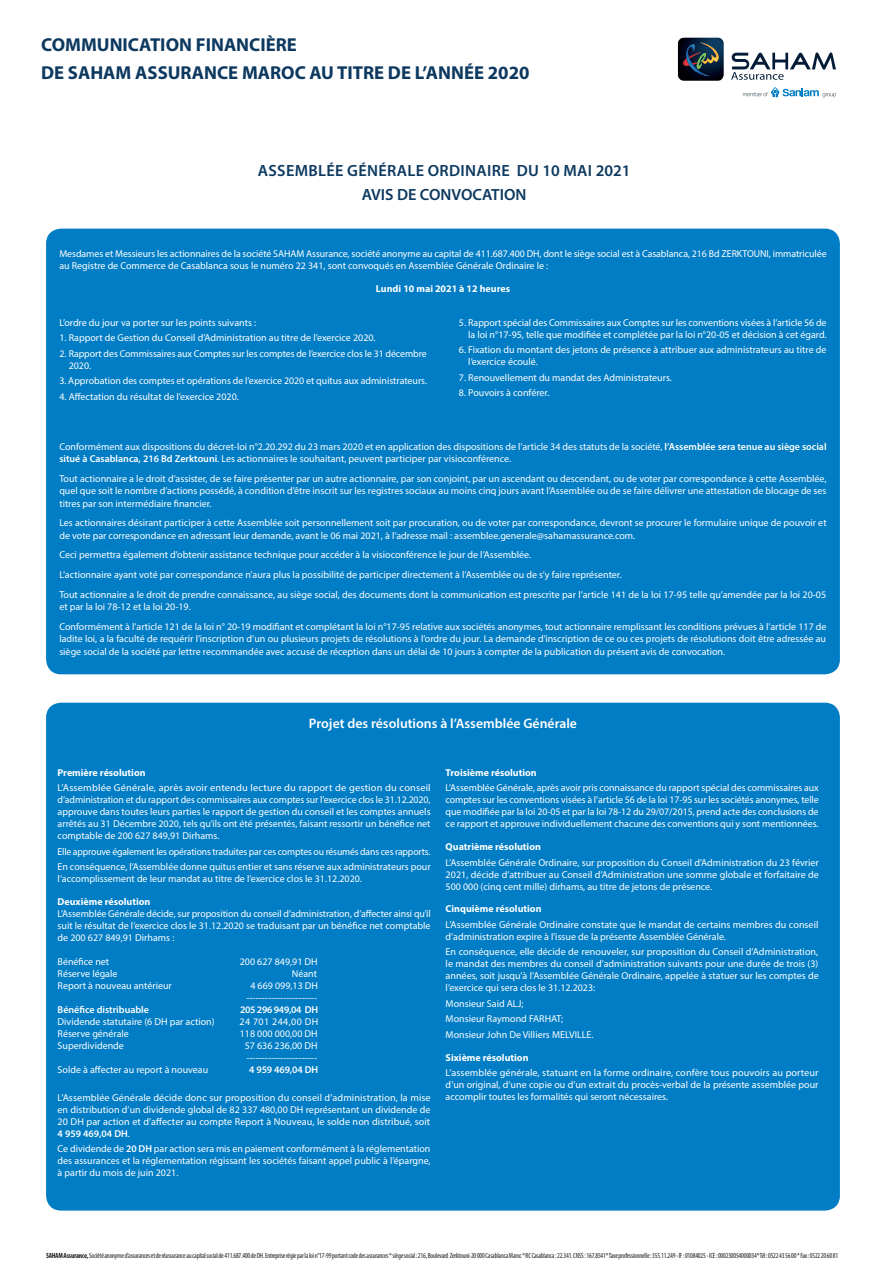
<style>
.page{position:relative;width:886px;height:1276px;background:#fff}
.page>*{position:absolute;margin:0;border:0;box-sizing:border-box;transform-origin:0 0}
.t1{font:700 18.75px/27.8px "Myriad Pro";color:#0d3960}
.t2{font:600 16.25px/24.6px "Myriad Pro";letter-spacing:.02em;color:#0d3960;text-align:center}
.t3{font:600 13.75px "Myriad Pro";color:#fff}
.t4{font:10px/12px "Myriad Pro";color:#fff}
.t5{font:10px/12px "Myriad Pro";color:#fff;text-align:justify;scale:1.04 1}
.t6{font:700 10px "Myriad Pro";color:#fff}
.t7{font:600 10px "Myriad Pro";letter-spacing:-.005em;color:#fff}
.t8{font:600 10px "Myriad Pro";letter-spacing:-.03em;color:#fff}
.t9{font:10px "Myriad Pro";letter-spacing:.04em;color:#fff}
.t10{font:condensed 7.5px "Myriad Pro";letter-spacing:-.025em;color:#231f20;scale:.95 1}
.s1{font-weight:600}
.s2{font-weight:700}
</style>
<div class="page">
<div style="left:46px;top:229px;width:794px;height:445px;background:#007dc5;border-radius:15px"></div>
<div style="left:46px;top:702px;width:794px;height:508px;background:#007dc5;border-radius:15px"></div>
<svg style="left:743px;top:87px;width:93px;height:10px"></svg>
<img style="left:678px;top:38px;width:46px;height:43px">
<svg style="left:683px;top:42px;width:36px;height:34px"></svg>
<svg style="left:731px;top:52px;width:105px;height:28px"></svg>
<h1 class="t1" style="left:41px;top:30px;width:490px">COMMUNICATION FINANCIÈRE<br>DE SAHAM ASSURANCE MAROC AU TITRE DE L’ANNÉE 2020</h1>
<h2 class="t2" style="left:258px;top:157px;width:374px">ASSEMBLÉE GÉNÉRALE ORDINAIRE DU 10 MAI 2021<br>AVIS DE CONVOCATION</h2>
<p class="t4" style="left:59px;top:247px;width:769px">Mesdames et Messieurs les actionnaires de la société SAHAM Assurance, société anonyme au capital de 411.687.400 DH, dont le siège social est à Casablanca, 216 Bd ZERKTOUNI, immatriculée au Registre de Commerce de Casablanca sous le numéro 22 341, sont convoqués en Assemblée Générale Ordinaire le :</p>
<p class="t6" style="left:376px;top:282px;width:136px">Lundi 10 mai 2021 à 12 heures</p>
<p class="t4" style="left:59px;top:316px;width:198px">L’ordre du jour va porter sur les points suivants :</p>
<p class="t4" style="left:59px;top:332px;width:318px">1. Rapport de Gestion du Conseil d’Administration au titre de l’exercice 2020.</p>
<p class="t4" style="left:69px;top:347px;width:360px;text-indent:-9px">2. Rapport des Commissaires aux Comptes sur les comptes de l’exercice clos le 31 décembre<br>2020.</p>
<p class="t4" style="left:59px;top:375px;width:369px">3. Approbation des comptes et opérations de l’exercice 2020 et quitus aux administrateurs.</p>
<p class="t4" style="left:59px;top:390px;width:181px">4. Affectation du résultat de l’exercice 2020.</p>
<p class="t4" style="left:459px;top:316px;width:369px;text-align:right">5. Rapport spécial des Commissaires aux Comptes sur les conventions visées à l’article 56 de la loi n°17-95, telle que modifiée et complétée par la loi n°20-05 et décision à cet égard.</p>
<p class="t4" style="left:468px;top:344px;width:360px;text-indent:-9px">6. Fixation du montant des jetons de présence à attribuer aux administrateurs au titre de l’exercice écoulé.</p>
<p class="t4" style="left:459px;top:371px;width:215px">7. Renouvellement du mandat des Administrateurs.</p>
<p class="t4" style="left:459px;top:387px;width:92px">8. Pouvoirs à conférer.</p>
<p class="t4" style="left:59px;top:440px;width:769px;line-height:12.5px">Conformément aux dispositions du décret-loi n°2.20.292 du 23 mars 2020 et en application des dispositions de l’article 34 des statuts de la société, <span class="s1">l’Assemblée sera tenue au siège social situé à Casablanca, 216 Bd Zerktouni</span>. Les actionnaires le souhaitant, peuvent participer par visioconférence.</p>
<p class="t4" style="left:59px;top:472px;width:769px;line-height:12.5px;text-align:justify">Tout actionnaire a le droit d’assister, de se faire présenter par un autre actionnaire, par son conjoint, par un ascendant ou descendant, ou de voter par correspondance à cette Assemblée, quel que soit le nombre d’actions possédé, à condition d’être inscrit sur les registres sociaux au moins cinq jours avant l’Assemblée ou de se faire délivrer une attestation de blocage de ses titres par son intermédiaire financier.</p>
<p class="t4" style="left:59px;top:516px;width:769px;line-height:12.5px">Les actionnaires désirant participer à cette Assemblée soit personnellement soit par procuration, ou de voter par correspondance, devront se procurer le formulaire unique de pouvoir et de vote par correspondance en adressant leur demande, avant le 06 mai 2021, à l’adresse mail : assemblee.generale@sahamassurance.com.</p>
<p class="t4" style="left:59px;top:545px;width:768px;line-height:19.6px">Ceci permettra également d’obtenir assistance technique pour accéder à la visioconférence le jour de l’Assemblée.<br>L’actionnaire ayant voté par correspondance n’aura plus la possibilité de participer directement à l’Assemblée ou de s’y faire représenter.<br>Tout actionnaire a le droit de prendre connaissance, au siège social, des documents dont la communication est prescrite par l’article 141 de la loi 17-95 telle qu’amendée par la loi 20-05</p>
<p class="t4" style="left:59px;top:597px;width:769px;line-height:19.6px">et par la loi 78-12 et la loi 20-19.<br>Conformément à l’article 121 de la loi n° 20-19 modifiant et complétant la loi n°17-95 relative aux sociétés anonymes, tout actionnaire remplissant les conditions prévues à l’article 117 de</p>
<p class="t4" style="left:59px;top:632px;width:768px;line-height:12.5px">ladite loi, a la faculté de requérir l’inscription d’un ou plusieurs projets de résolutions à l’ordre du jour. La demande d’inscription de ce ou ces projets de résolutions doit être adressée au siège social de la société par lettre recommandée avec accusé de réception dans un délai de 10 jours à compter de la publication du présent avis de convocation.</p>
<h3 class="t3" style="left:309px;top:714px;width:270px">Projet des résolutions à l’Assemblée Générale</h3>
<p class="t6" style="left:58px;top:766px;width:90px">Première résolution</p>
<p class="t5" style="left:58px;top:782px;width:360px">L’Assemblée Générale, après avoir entendu lecture du rapport de gestion du conseil d’administration et du rapport des commissaires aux comptes sur l’exercice clos le 31.12.2020, approuve dans toutes leurs parties le rapport de gestion du conseil et les comptes annuels arrêtés au 31 Décembre 2020, tels qu’ils ont été présentés, faisant ressortir un bénéfice net comptable de 200 627 849,91 Dirhams.</p>
<p class="t4" style="left:58px;top:843px;width:375px;line-height:15.5px">Elle approuve également les opérations traduites par ces comptes ou résumés dans ces rapports.<br>En conséquence, l’Assemblée donne quitus entier et sans réserve aux administrateurs pour</p>
<p class="t4" style="left:58px;top:873px;width:306px">l’accomplissement de leur mandat au titre de l’exercice clos le 31.12.2020.</p>
<p class="t6" style="left:58px;top:895px;width:94px">Deuxième résolution</p>
<p class="t4" style="left:58px;top:907px;width:375px;text-align:justify">L’Assemblée Générale décide, sur proposition du conseil d’administration, d’affecter ainsi qu’il suit le résultat de l’exercice clos le 31.12.2020 se traduisant par un bénéfice net comptable de 200 627 849,91 Dirhams :</p>
<p class="t4" style="left:58px;top:955px;width:53px">Bénéfice net</p>
<p class="t4" style="left:240px;top:955px;width:80px">200 627 849,91 DH</p>
<p class="t4" style="left:58px;top:967px;width:61px">Réserve légale</p>
<p class="t4" style="left:292px;top:967px;width:27px">Néant</p>
<p class="t4" style="left:58px;top:979px;width:116px">Report à nouveau antérieur</p>
<p class="t4" style="left:246px;top:979px;width:73px;text-align:center">4 669 099,13 DH -----------------------</p>
<p class="t7" style="left:58px;top:1003px;width:93px">Bénéfice distribuable</p>
<p class="t8" style="left:240px;top:1003px;width:80px">205 296 949,04 DH</p>
<p class="t4" style="left:58px;top:1015px;width:159px">Dividende statutaire (6 DH par action)</p>
<p class="t9" style="left:239px;top:1015px;width:80px">24 701 244,00 DH</p>
<p class="t4" style="left:58px;top:1027px;width:73px">Réserve générale</p>
<p class="t4" style="left:240px;top:1027px;width:80px">118 000 000,00 DH</p>
<p class="t4" style="left:58px;top:1039px;width:68px">Superdividende</p>
<p class="t4" style="left:245px;top:1039px;width:74px">57 636 236,00 DH -----------------------</p>
<p class="t4" style="left:58px;top:1063px;width:152px">Solde à affecter au report à nouveau</p>
<p class="t7" style="left:249px;top:1063px;width:70px">4 959 469,04 DH</p>
<p class="t4" style="left:58px;top:1091px;width:375px;text-align:justify">L’Assemblée Générale décide donc sur proposition du conseil d’administration, la mise en distribution d’un dividende global de 82 337 480,00 DH représentant un dividende de 20 DH par action et d’affecter au compte Report à Nouveau, le solde non distribué, soit <span class="s1">4 959 469,04 DH</span>.</p>
<p class="t4" style="left:58px;top:1142px;width:374px;text-align:justify">Ce dividende de <span class="s1">20 DH</span> par action sera mis en paiement conformément à la réglementation des assurances et la réglementation régissant les sociétés faisant appel public à l’épargne, à partir du mois de juin 2021.</p>
<p class="t6" style="left:446px;top:766px;width:93px">Troisième résolution</p>
<p class="t4" style="left:446px;top:782px;width:375px;text-align:justify">L’Assemblée Générale, après avoir pris connaissance du rapport spécial des commissaires aux comptes sur les conventions visées à l’article 56 de la loi 17-95 sur les sociétés anonymes, telle que modifiée par la loi 20-05 et par la loi 78-12 du 29/07/2015, prend acte des conclusions de ce rapport et approuve individuellement chacune des conventions qui y sont mentionnées.</p>
<p class="t6" style="left:446px;top:840px;width:97px">Quatrième résolution</p>
<p class="t4" style="left:446px;top:856px;width:375px;text-align:justify">L’Assemblée Générale Ordinaire, sur proposition du Conseil d’Administration du 23 février 2021, décide d’attribuer au Conseil d’Administration une somme globale et forfaitaire de 500 000 (cinq cent mille) dirhams, au titre de jetons de présence.</p>
<p class="t6" style="left:446px;top:902px;width:97px">Cinquième résolution</p>
<p class="t4" style="left:446px;top:918px;width:374px">L’Assemblée Générale Ordinaire constate que le mandat de certains membres du conseil d’administration expire à l’issue de la présente Assemblée Générale.</p>
<p class="t4" style="left:446px;top:945px;width:375px;text-align:justify">En conséquence, elle décide de renouveler, sur proposition du Conseil d’Administration, le mandat des membres du conseil d’administration suivants pour une durée de trois (3) années, soit jusqu’à l’Assemblée Générale Ordinaire, appelée à statuer sur les comptes de l’exercice qui sera clos le 31.12.2023:</p>
<p class="t4" style="left:446px;top:995px;width:149px;line-height:15.5px">Monsieur Said ALJ;<br>Monsieur Raymond FARHAT;<br>Monsieur John De Villiers MELVILLE.</p>
<p class="t6" style="left:446px;top:1050px;width:84px">Sixième résolution</p>
<p class="t4" style="left:446px;top:1066px;width:374px;text-align:justify">L’assemblée générale, statuant en la forme ordinaire, confère tous pouvoirs au porteur d’un original, d’une copie ou d’un extrait du procès-verbal de la présente assemblée pour accomplir toutes les formalités qui seront nécessaires.</p>
<p class="t10" style="left:46px;top:1251px;width:835px"><span class="s2">SAHAM Assurance,</span> Société anonyme d’assurances et de réassurance au capital social de 411.687.400 de DH. Entreprise régie par la loi n°17-99 portant code des assurances * siège social : 216, Boulevard Zerktouni-20 000 Casablanca Maroc * RC Casablanca : 22.341. CNSS : 167.8541* Taxe professionnelle : 355.11.249 - IF : 01084025 - ICE : 000230054000034* Tél : 0522 43 56 00 * Fax : 0522 20 60 81</p>
</div>
